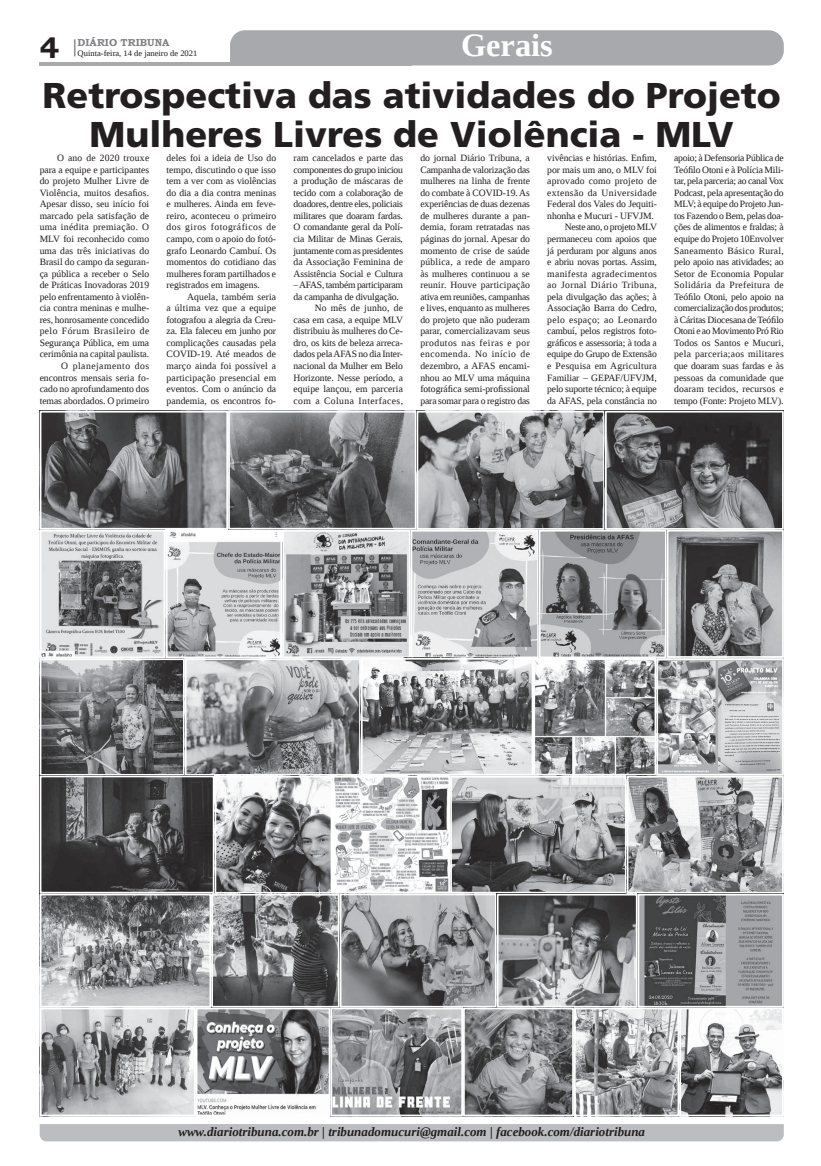
<style>
.page{position:relative;width:821px;height:1166px;background:#fff}
.page>*{position:absolute;margin:0;border:0;box-sizing:border-box;transform-origin:0 0}
.t1{font:900 35.88px/39.1px "Frutiger LT Std";color:#231f20;text-align:center}
.t2{font:700 32.38px "Liberation Serif";color:#fff}
.t3{font:700 29.31px "Bookman Old Style";color:#231f20}
.t4{font:italic 700 12.95px "Liberation Serif";color:#231f20}
.t5{font:700 10.06px "Bookman Old Style";color:#808285}
.t6{font:9.62px/11.5px "Liberation Serif";color:#231f20;text-align:justify}
.t7{font:9.62px "Liberation Serif";letter-spacing:.035em;color:#231f20}
.t8{font:9.62px "Liberation Serif";letter-spacing:-.025em;color:#231f20}
.t9{font:9.62px "Liberation Serif";letter-spacing:.025em;color:#231f20}
.t10{font:9.62px "Liberation Serif";letter-spacing:.04em;color:#231f20}
.t11{font:9.62px "Liberation Serif";letter-spacing:.02em;color:#231f20}
.t12{font:9.62px "Liberation Serif";letter-spacing:.045em;color:#231f20}
.t13{font:8.4px "Liberation Serif";color:#231f20}
</style>
<div class="page">
<svg style="left:74px;top:39px;width:2px;height:17px"></svg>
<hr style="left:40px;top:62px;width:372px;height:3px;background:#a8a9ad">
<div style="left:230px;top:30px;width:554px;height:35px;background:#a8a9ad"></div>
<div style="left:40px;top:1124px;width:744px;height:17px;background:#bcbdc0"></div>
<img style="left:43px;top:414px;width:741px;height:699px">
<div style="left:40px;top:530px;width:125px;height:128px;border:2px solid #fff"></div>
<div style="left:282px;top:530px;width:129px;height:128px;border:2px solid #fff"></div>
<div style="left:40px;top:411px;width:188px;height:119px;border:2px solid #fff"></div>
<div style="left:411px;top:530px;width:128px;height:128px;border:2px solid #fff"></div>
<div style="left:166px;top:530px;width:116px;height:128px;border:2px solid #fff"></div>
<div style="left:539px;top:530px;width:128px;height:128px;border:2px solid #fff"></div>
<div style="left:196px;top:1007px;width:134px;height:109px;border:2px solid #fff"></div>
<div style="left:330px;top:1007px;width:133px;height:109px;border:2px solid #fff"></div>
<div style="left:228px;top:411px;width:189px;height:118px;border:2px solid #fff"></div>
<div style="left:417px;top:411px;width:188px;height:119px;border:2px solid #fff"></div>
<div style="left:40px;top:658px;width:145px;height:118px;border:2px solid #fff"></div>
<div style="left:185px;top:658px;width:176px;height:118px;border:2px solid #fff"></div>
<div style="left:361px;top:658px;width:172px;height:117px;border:2px solid #fff"></div>
<div style="left:533px;top:658px;width:123px;height:117px;border:2px solid #fff"></div>
<div style="left:40px;top:775px;width:175px;height:118px;border:2px solid #fff"></div>
<div style="left:215px;top:776px;width:117px;height:117px;border:2px solid #fff"></div>
<div style="left:332px;top:776px;width:118px;height:117px;border:2px solid #fff"></div>
<div style="left:450px;top:776px;width:177px;height:117px;border:2px solid #fff"></div>
<div style="left:574px;top:1007px;width:105px;height:109px;border:2px solid #fff"></div>
<div style="left:40px;top:893px;width:171px;height:114px;border:2px solid #fff"></div>
<div style="left:211px;top:894px;width:129px;height:113px;border:2px solid #fff"></div>
<div style="left:340px;top:893px;width:157px;height:114px;border:2px solid #fff"></div>
<div style="left:497px;top:894px;width:141px;height:113px;border:2px solid #fff"></div>
<div style="left:627px;top:776px;width:157px;height:117px;border:2px solid #fff"></div>
<div style="left:667px;top:530px;width:117px;height:128px;border:2px solid #fff"></div>
<div style="left:656px;top:658px;width:128px;height:117px;border:2px solid #fff"></div>
<div style="left:679px;top:1007px;width:105px;height:109px;border:2px solid #fff"></div>
<div style="left:463px;top:1007px;width:111px;height:109px;border:2px solid #fff"></div>
<div style="left:40px;top:1007px;width:156px;height:109px;border:2px solid #fff"></div>
<div style="left:605px;top:411px;width:179px;height:119px;border:2px solid #fff"></div>
<div style="left:638px;top:894px;width:146px;height:113px;border:2px solid #fff"></div>
<h2 class="t2" style="left:461px;top:24px;width:93px">Gerais</h2>
<h1 class="t1" style="left:43px;top:75px;width:740px">Retrospectiva das atividades do Projeto<br>Mulheres Livres de Violência - MLV</h1>
<p class="t6" style="left:40px;top:152px;width:111px;text-align:right">O ano de 2020 trouxe para a equipe e participantes do projeto Mulher Livre de<br>Violência, muitos desafios.<br>Apesar disso, seu início foi marcado pela satisfação de uma inédita premiação. O<br>MLV foi reconhecido como uma das três iniciativas do<br>Brasil do campo da seguran&shy;ça pública a receber o Selo de Práticas Inovadoras 2019 pelo enfrentamento à violên&shy;cia contra meninas e mulhe&shy;res, honrosamente concedido pelo Fórum Brasileiro de<br>Segurança Pública, em uma cerimônia na capital paulista.<br>O planejamento dos encontros mensais seria fo&shy;cado no aprofundamento dos temas abordados. O primeiro</p>
<p class="t6" style="left:167px;top:152px;width:111px">deles foi a ideia de Uso do tempo, discutindo o que isso tem a ver com as violências do dia a dia contra meninas e mulheres. Ainda em feve&shy;reiro, aconteceu o primeiro dos giros fotográficos de campo, com o apoio do fotó&shy;grafo Leonardo Cambuí. Os momentos do cotidiano das mulheres foram partilhados e registrados em imagens.</p>
<p class="t5" style="left:78px;top:35px;width:93px">DIÁRIO TRIBUNA</p>
<h3 class="t3" style="left:40px;top:27px;width:21px">4</h3>
<p class="t13" style="left:78px;top:48px;width:121px">Quinta-feira, 14 de janeiro de 2021</p>
<p class="t6" style="left:420px;top:152px;width:111px">do jornal Diário Tribuna, a Campanha de valorização das mulheres na linha de frente do combate à COVID-19. As experiências de duas dezenas de mulheres durante a pan&shy;demia, foram retratadas nas páginas do jornal. Apesar do momento de crise de saúde pública, a rede de amparo às mulheres continuou a se reunir. Houve participação ativa em reuniões, campanhas e lives, enquanto as mulheres do projeto que não puderam parar, comercializavam seus produtos nas feiras e por encomenda. No início de dezembro, a AFAS encami&shy;nhou ao MLV uma máquina fotográfica semi-profissional para somar para o registro das</p>
<p class="t6" style="left:547px;top:152px;width:111px">vivências e histórias. Enfim,</p>
<p class="t6" style="left:674px;top:152px;width:111px">apoio; à Defensoria Pública de Teófilo Otoni e à Polícia Mili&shy;tar, pela parceria; ao canal Vox Podcast, pela apresentação do MLV; à equipe do Projeto Jun&shy;tos Fazendo o Bem, pelas doa&shy;ções de alimentos e fraldas; à equipe do Projeto 10Envolver Saneamento Básico Rural, pelo apoio nas atividades; ao Setor de Economia Popular Solidária da Prefeitura de Teófilo Otoni, pelo apoio na comercialização dos produtos; à Cáritas Diocesana de Teófilo Otoni e ao Movimento Pró Rio Todos os Santos e Mucuri, pela parceria;aos militares que doaram suas fardas e às pessoas da comunidade que doaram tecidos, recursos e tempo (Fonte: Projeto MLV).</p>
<p class="t6" style="left:293px;top:152px;width:111px">ram cancelados e parte das componentes do grupo iniciou a produção de máscaras de tecido com a colaboração de doadores, dentre eles, policiais militares que doaram fardas.<br>O comandante geral da Polí&shy;cia Militar de Minas Gerais, juntamente com as presidentes da Associação Feminina de Assistência Social e Cultura</p>
<p class="t8" style="left:293px;top:279px;width:111px">– AFAS, também participaram</p>
<p class="t6" style="left:293px;top:291px;width:107px">da campanha de divulgação.</p>
<p class="t9" style="left:315px;top:302px;width:90px">No mês de junho, de</p>
<p class="t6" style="left:293px;top:314px;width:111px">casa em casa, a equipe MLV</p>
<p class="t6" style="left:293px;top:325px;width:111px">distribuiu às mulheres do Ce-</p>
<p class="t6" style="left:293px;top:337px;width:111px">dro, os kits de beleza arreca-</p>
<p class="t6" style="left:293px;top:348px;width:111px">dados pela AFAS no dia Inter-</p>
<p class="t6" style="left:293px;top:360px;width:111px">nacional da Mulher em Belo</p>
<p class="t6" style="left:293px;top:371px;width:111px">Horizonte. Nesse período, a</p>
<p class="t6" style="left:293px;top:383px;width:111px">equipe lançou, em parceria</p>
<p class="t12" style="left:293px;top:394px;width:111px">com a Coluna Interfaces,</p>
<p class="t6" style="left:547px;top:164px;width:111px">por mais um ano, o MLV foi</p>
<p class="t9" style="left:547px;top:175px;width:111px">aprovado como projeto de</p>
<p class="t7" style="left:547px;top:186px;width:111px">extensão da Universidade</p>
<p class="t6" style="left:547px;top:198px;width:111px">Federal dos Vales do Jequiti-</p>
<p class="t6" style="left:547px;top:210px;width:108px">nhonha e Mucuri - UFVJM.</p>
<p class="t8" style="left:565px;top:221px;width:94px">Neste ano, o projeto MLV</p>
<p class="t6" style="left:547px;top:233px;width:111px">permaneceu com apoios que</p>
<p class="t6" style="left:547px;top:244px;width:111px">já perduram por alguns anos</p>
<p class="t6" style="left:547px;top:256px;width:111px">e abriu novas portas. Assim,</p>
<p class="t7" style="left:547px;top:267px;width:111px">manifesta agradecimentos</p>
<p class="t10" style="left:547px;top:279px;width:111px">ao Jornal Diário Tribuna,</p>
<p class="t6" style="left:547px;top:291px;width:111px">pela divulgação das ações; à</p>
<p class="t6" style="left:547px;top:302px;width:111px">Associação Barra do Cedro,</p>
<p class="t7" style="left:547px;top:313px;width:111px">pelo espaço; ao Leonardo</p>
<p class="t6" style="left:547px;top:325px;width:111px">cambuí, pelos registros foto-</p>
<p class="t6" style="left:547px;top:337px;width:111px">gráficos e assessoria; à toda a</p>
<p class="t6" style="left:547px;top:348px;width:111px">equipe do Grupo de Extensão</p>
<p class="t11" style="left:547px;top:360px;width:111px">e Pesquisa em Agricultura</p>
<p class="t6" style="left:547px;top:371px;width:111px">Familiar – GEPAF/UFVJM,</p>
<p class="t6" style="left:547px;top:383px;width:111px">pelo suporte técnico; à equipe</p>
<p class="t6" style="left:547px;top:395px;width:111px">da AFAS, pela constância no</p>
<p class="t6" style="left:167px;top:291px;width:111px;text-indent:21px">Aquela, também seria a última vez que a equipe fotografou a alegria da Creu&shy;za. Ela faleceu em junho por complicações causadas pela COVID-19. Até meados de março ainda foi possível a participação presencial em eventos. Com o anúncio da pandemia, os encontros fo-</p>
<h3 class="t4" style="left:178px;top:1123px;width:468px">www.diariotribuna.com.br | tribunadomucuri@gmail.com | facebook.com/diariotribuna</h3>
</div>
